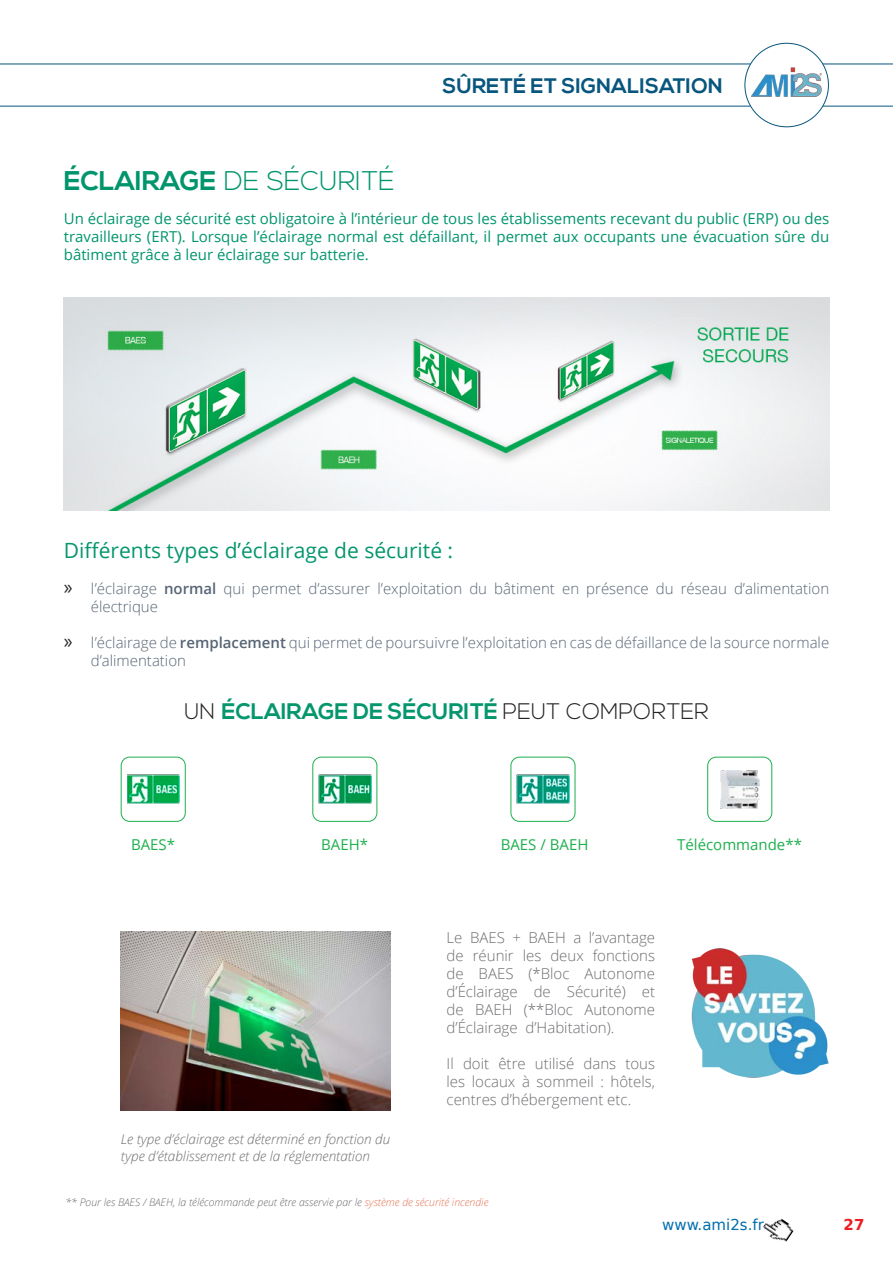
<style>
.page{position:relative;width:893px;height:1263px;background:#fff}
.page>*{position:absolute;margin:0;border:0;box-sizing:border-box;transform-origin:0 0}
.H1_Header{font:300 27px "Nexa";color:#00956c}
.H1_Header-2{font:700 22.5px "Nexa";color:#04966d}
.Left_based_to_gridli{font:21px "Open Sans";color:#04966d}
.t1{font:700 21px "Nexa";color:#08567e}
.t2{font:15px/18px "Open Sans";color:#00956c;text-align:justify}
.t3{font:300 15px/18px "Open Sans";color:#576575}
.t4{font:300 15px/18px "Open Sans";color:#6c6d70;text-align:justify}
.t5{font:15px "Open Sans";color:#1eaf4e}
.t6{font:15px "DejaVu Sans";color:#006eb0}
.t7{font:700 15px "DejaVu Sans";color:#ee1d23}
.Big_Text_Gray{font:italic 300 13.5px/16.5px "Open Sans";color:#6c6d70}
.Big_Text_Gray-2{font:italic 300 10.5px "Open Sans";color:#6c6d70}
.s1{font-weight:700}
.s2{font-family:"Myriad Pro";font-weight:400;font-size:21px;color:#231f20}
.s3{font-weight:600}
.s4{font-weight:300;color:#262324}
.s5{color:#e37556}
</style>
<div class="page">
<img style="left:763px;top:1218px;width:31px;height:24px">
<svg style="left:0;top:64px;width:893px;height:42px"></svg>
<div style="left:745px;top:43px;width:83px;height:84px;background:#fff;border-radius:50%"></div>
<img style="left:750px;top:67px;width:72px;height:30px">
<img style="left:127px;top:775px;width:52px;height:29px">
<div style="left:121px;top:757px;width:64px;height:64px;border:1px solid #1eaf4e;border-radius:9px"></div>
<img style="left:319px;top:775px;width:52px;height:29px">
<div style="left:313px;top:757px;width:64px;height:64px;border:1px solid #1eaf4e;border-radius:9px"></div>
<img style="left:517px;top:775px;width:52px;height:29px">
<div style="left:511px;top:757px;width:64px;height:64px;border:1px solid #1eaf4e;border-radius:9px"></div>
<img style="left:720px;top:770px;width:39px;height:38px">
<div style="left:707px;top:757px;width:65px;height:64px;border:1px solid #1eaf4e;border-radius:9px"></div>
<img style="left:691px;top:948px;width:138px;height:130px">
<img style="left:121px;top:931px;width:269px;height:180px">
<img style="left:64px;top:298px;width:765px;height:212px">
<p class="H1_Header" style="left:64px;top:166px;width:332px"><span class="s1">ÉCLAIRAGE</span> DE SÉCURITÉ</p>
<h3 class="t1" style="left:443px;top:74px;width:282px">SÛRETÉ ET SIGNALISATION</h3>
<p class="t2" style="left:64px;top:209px;width:767px">Un éclairage de sécurité est obligatoire à l’intérieur de tous les établissements recevant du public (ERP) ou des travailleurs (ERT). Lorsque l’éclairage normal est défaillant, il permet aux occupants une évacuation sûre du bâtiment grâce à leur éclairage sur batterie.</p>
<p class="Left_based_to_gridli" style="left:64px;top:536px;width:391px">Différents types d’éclairage de sécurité :</p>
<p class="t3" style="left:91px;top:579px;width:740px;text-indent:-27px"><span class="s2">»</span> l’éclairage <span class="s3">normal</span> qui permet d’assurer l’exploitation du bâtiment en présence du réseau d’alimentation électrique</p>
<p class="t3" style="left:91px;top:633px;width:740px;text-indent:-27px"><span class="s2">»</span> l’éclairage de <span class="s3">remplacement</span> qui permet de poursuivre l’exploitation en cas de défaillance de la source normale d’alimentation</p>
<p class="H1_Header-2" style="left:184px;top:698px;width:526px"><span class="s4">UN</span> ÉCLAIRAGE DE SÉCURITÉ <span class="s4">PEUT COMPORTER</span></p>
<p class="t5" style="left:131px;top:834px;width:46px">BAES*</p>
<p class="t5" style="left:321px;top:834px;width:48px">BAEH*</p>
<p class="t5" style="left:501px;top:834px;width:89px">BAES / BAEH</p>
<p class="t5" style="left:677px;top:834px;width:126px">Télécommande**</p>
<p class="Big_Text_Gray" style="left:121px;top:1130px;width:271px">Le type d’éclairage est déterminé en fonction du type d’établissement et de la réglementation</p>
<p class="t4" style="left:447px;top:928px;width:210px">Le BAES + BAEH a l’avantage de réunir les deux fonctions de BAES (*Bloc Autonome d’Éclairage de Sécurité) et de BAEH (**Bloc Autonome d’Éclairage d’Habitation).</p>
<p class="t4" style="left:447px;top:1054px;width:210px">Il doit être utilisé dans tous les locaux à sommeil : hôtels, centres d’hébergement etc.</p>
<p class="Big_Text_Gray-2" style="left:65px;top:1195px;width:425px">** Pour les BAES / BAEH, la télécommande peut être asservie par le <span class="s5">système de sécurité incendie</span></p>
<p class="t6" style="left:662px;top:1212px;width:103px">www.ami2s.fr</p>
<p class="t7" style="left:844px;top:1212px;width:22px">27</p>
</div>
